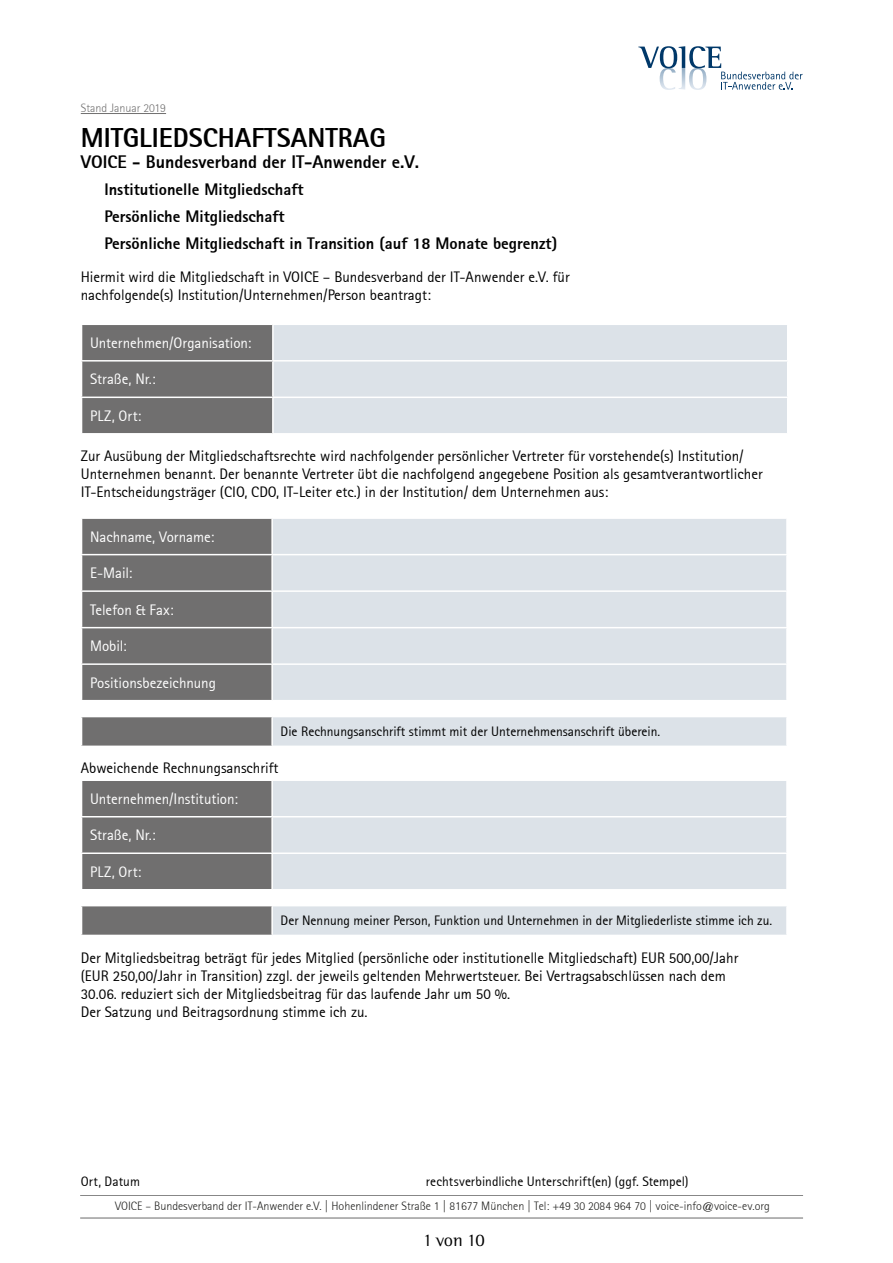
<style>
.page{position:relative;width:893px;height:1263px;background:#fff}
.page>*{position:absolute;margin:0;border:0;box-sizing:border-box;transform-origin:0 0}
.t1{font:800 27px "Rotis Sans Serif";color:#000}
.t2{font:800 18px "Rotis Sans Serif";color:#000}
.t3{font:18px "Rotis Semi Serif Std";color:#000}
.t4{font:800 16.5px/27px "Rotis Sans Serif";color:#000}
.t5{font:15px/18px "Rotis Sans Serif";color:#000}
.t6{font:15px "Rotis Sans Serif";color:#fff}
.t7{font:13.5px "Rotis Sans Serif";color:#000}
.t8{font:300 12px "Rotis Sans Serif";color:#1d1d1b}
.t9{font:300 12px "Rotis Sans Serif";color:#706f6f}
</style>
<div class="page">
<svg style="left:638px;top:46px;width:165px;height:44px"></svg>
<hr style="left:80px;top:1195px;width:723px;height:1px;background:#000">
<hr style="left:80px;top:1218px;width:723px;height:1px;background:#000">
<hr style="left:81px;top:113px;width:85px;height:1px;background:#706f6f">
<div style="left:82px;top:325px;width:190px;height:108px;background:#706f6f"></div>
<div style="left:274px;top:325px;width:513px;height:108px;background:#dce2e8"></div>
<hr style="left:81px;top:360px;width:192px;height:2px;background:#fff">
<hr style="left:273px;top:360px;width:515px;height:2px;background:#fff">
<hr style="left:81px;top:397px;width:192px;height:1px;background:#fff">
<hr style="left:273px;top:397px;width:515px;height:1px;background:#fff">
<div style="left:82px;top:519px;width:189px;height:181px;background:#706f6f"></div>
<div style="left:273px;top:519px;width:513px;height:181px;background:#dce2e8"></div>
<hr style="left:81px;top:554px;width:191px;height:1px;background:#fff">
<hr style="left:272px;top:554px;width:516px;height:1px;background:#fff">
<hr style="left:81px;top:590px;width:191px;height:2px;background:#fff">
<hr style="left:272px;top:590px;width:516px;height:2px;background:#fff">
<hr style="left:81px;top:627px;width:191px;height:1px;background:#fff">
<hr style="left:272px;top:627px;width:516px;height:1px;background:#fff">
<hr style="left:81px;top:663px;width:191px;height:2px;background:#fff">
<hr style="left:272px;top:663px;width:516px;height:2px;background:#fff">
<div style="left:82px;top:716px;width:190px;height:30px;background:#706f6f"></div>
<div style="left:272px;top:716px;width:515px;height:30px;background:#dce2e8"></div>
<hr style="left:81px;top:716px;width:191px;height:1px;background:#fff">
<hr style="left:272px;top:716px;width:516px;height:1px;background:#fff">
<hr style="left:271px;top:717px;width:2px;height:28px;background:#fff">
<hr style="left:786px;top:717px;width:2px;height:28px;background:#fff">
<hr style="left:81px;top:745px;width:191px;height:2px;background:#fff">
<hr style="left:272px;top:745px;width:516px;height:2px;background:#fff">
<div style="left:82px;top:781px;width:189px;height:108px;background:#706f6f"></div>
<div style="left:273px;top:781px;width:513px;height:108px;background:#dce2e8"></div>
<hr style="left:81px;top:816px;width:191px;height:1px;background:#fff">
<hr style="left:272px;top:816px;width:516px;height:1px;background:#fff">
<hr style="left:81px;top:852px;width:191px;height:2px;background:#fff">
<hr style="left:272px;top:852px;width:516px;height:2px;background:#fff">
<div style="left:82px;top:906px;width:190px;height:29px;background:#706f6f"></div>
<div style="left:272px;top:906px;width:515px;height:29px;background:#dce2e8"></div>
<hr style="left:271px;top:906px;width:2px;height:29px;background:#fff">
<hr style="left:786px;top:906px;width:2px;height:29px;background:#fff">
<p class="t9" style="left:81px;top:101px;width:87px">Stand Januar 2019</p>
<h1 class="t1" style="left:81px;top:120px;width:307px">MITGLIEDSCHAFTSANTRAG</h1>
<p class="t2" style="left:81px;top:151px;width:340px">VOICE - Bundesverband der IT-Anwender e.V.</p>
<p class="t4" style="left:104px;top:176px;width:454px">Institutionelle Mitgliedschaft<br>Persönliche Mitgliedschaft<br>Persönliche Mitgliedschaft in Transition (auf 18 Monate begrenzt)</p>
<p class="t5" style="left:81px;top:267px;width:490px">Hiermit wird die Mitgliedschaft in VOICE – Bundesverband der IT-Anwender e.V. für nachfolgende(s) Institution/Unternehmen/Person beantragt:</p>
<p class="t6" style="left:90px;top:334px;width:163px">Unternehmen/Organisation:</p>
<p class="t6" style="left:90px;top:370px;width:67px">Straße, Nr.:</p>
<p class="t6" style="left:90px;top:407px;width:53px">PLZ, Ort:</p>
<p class="t5" style="left:81px;top:447px;width:683px">Zur Ausübung der Mitgliedschaftsrechte wird nachfolgender persönlicher Vertreter für vorstehende(s) Institution/<br>Unternehmen benannt. Der benannte Vertreter übt die nachfolgend angegebene Position als gesamtverantwortlicher<br>IT-Entscheidungsträger (CIO, CDO, IT-Leiter etc.) in der Institution/ dem Unternehmen aus:</p>
<p class="t6" style="left:90px;top:528px;width:126px">Nachname, Vorname:</p>
<p class="t6" style="left:90px;top:564px;width:44px">E-Mail:</p>
<p class="t6" style="left:90px;top:601px;width:85px">Telefon &amp; Fax:</p>
<p class="t6" style="left:90px;top:637px;width:38px">Mobil:</p>
<p class="t6" style="left:90px;top:674px;width:127px">Positionsbezeichnung</p>
<p class="t7" style="left:281px;top:724px;width:381px">Die Rechnungsanschrift stimmt mit der Unternehmensanschrift überein.</p>
<p class="t5" style="left:81px;top:759px;width:199px">Abweichende Rechnungsanschrift</p>
<p class="t6" style="left:90px;top:790px;width:149px">Unternehmen/Institution:</p>
<p class="t6" style="left:90px;top:826px;width:67px">Straße, Nr.:</p>
<p class="t6" style="left:90px;top:863px;width:53px">PLZ, Ort:</p>
<p class="t7" style="left:281px;top:913px;width:493px">Der Nennung meiner Person, Funktion und Unternehmen in der Mitgliederliste stimme ich zu.</p>
<p class="t5" style="left:81px;top:948px;width:659px">Der Mitgliedsbeitrag beträgt für jedes Mitglied (persönliche oder institutionelle Mitgliedschaft) EUR 500,00/Jahr (EUR 250,00/Jahr in Transition) zzgl. der jeweils geltenden Mehrwertsteuer. Bei Vertragsabschlüssen nach dem 30.06. reduziert sich der Mitgliedsbeitrag für das laufende Jahr um 50 %.<br>Der Satzung und Beitragsordnung stimme ich zu.</p>
<p class="t7" style="left:81px;top:1174px;width:61px">Ort, Datum</p>
<p class="t7" style="left:426px;top:1174px;width:264px">rechtsverbindliche Unterschrift(en) (ggf. Stempel)</p>
<p class="t8" style="left:115px;top:1199px;width:656px">VOICE – Bundesverband der IT-Anwender e.V. | Hohenlindener Straße 1 | 81677 München | Tel: +49 30 2084 964 70 | voice-info@voice-ev.org</p>
<p class="t3" style="left:423px;top:1230px;width:64px">1 von 10</p>
</div>
